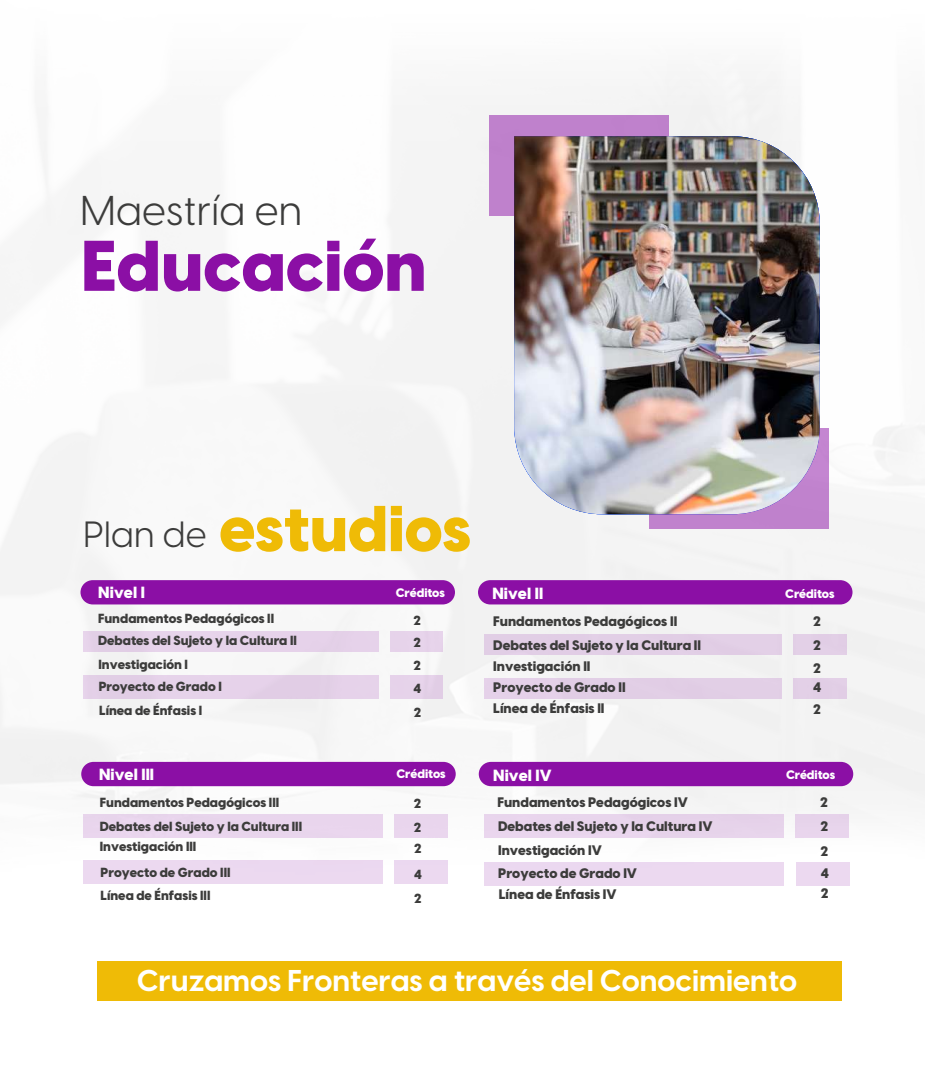
<style>
.page{position:relative;width:926px;height:1066px;background:#fff}
.page>*{position:absolute;margin:0;border:0;box-sizing:border-box;transform-origin:0 0}
.t1{font:800 70.5px "Visby CF";color:#8b0fa5}
.t2{font:800 63.75px "Visby CF";color:#efbb06}
.t3{font:40.95px "Visby CF";letter-spacing:.005em;color:#3c3c3b}
.t4{font:700 29.55px "Visby CF";color:#fff}
.t5{font:800 15.9px "Visby CF";letter-spacing:.01em;color:#fff}
.t6{font:800 13.65px/23.5px "Visby CF";color:#3c3c3b}
.t7{font:800 13.05px/23.1px "Visby CF";color:#3c3c3b}
.t8{font:800 12.15px "Visby CF";color:#fff}
.s1{font-weight:400;font-size:36px;color:#3c3c3b}
</style>
<div class="page">
<img style="left:0;top:79px;width:924px;height:922px">
<div style="left:485px;top:814px;width:299px;height:23px;background:#e8d5ec"></div>
<div style="left:796px;top:814px;width:53px;height:23px;background:#e7d4eb"></div>
<div style="left:485px;top:862px;width:299px;height:23px;background:#ecd9f0"></div>
<div style="left:796px;top:862px;width:53px;height:23px;background:#ecd9f0"></div>
<div style="left:84px;top:814px;width:299px;height:23px;background:#e9d5ed"></div>
<div style="left:395px;top:814px;width:53px;height:23px;background:#e9d5ed"></div>
<div style="left:84px;top:860px;width:299px;height:23px;background:#ecd9f0"></div>
<div style="left:395px;top:860px;width:53px;height:23px;background:#ecd9f0"></div>
<div style="left:485px;top:634px;width:297px;height:21px;background:#e1cee5"></div>
<div style="left:794px;top:634px;width:53px;height:21px;background:#e2cfe6"></div>
<div style="left:485px;top:678px;width:297px;height:20px;background:#e2cfe6"></div>
<div style="left:794px;top:678px;width:53px;height:20px;background:#e2cfe6"></div>
<div style="left:97px;top:961px;width:745px;height:39px;background:#efbb06"></div>
<div style="left:489px;top:115px;width:180px;height:101px;background:#bf81cc"></div>
<div style="left:649px;top:428px;width:180px;height:100px;background:#c082cd"></div>
<img style="left:514px;top:136px;width:306px;height:378px">
<div style="left:81px;top:580px;width:374px;height:24px;background:#8b0fa5;border-radius:12px"></div>
<div style="left:478px;top:580px;width:374px;height:24px;background:#8b0fa5;border-radius:12px"></div>
<div style="left:84px;top:631px;width:295px;height:21px;background:#e6d2ea"></div>
<div style="left:390px;top:631px;width:53px;height:21px;background:#e6d3ea"></div>
<div style="left:84px;top:676px;width:295px;height:23px;background:#e5d1e9"></div>
<div style="left:390px;top:676px;width:53px;height:23px;background:#e6d2ea"></div>
<div style="left:81px;top:762px;width:375px;height:24px;background:#8b0fa5;border-radius:12px"></div>
<div style="left:479px;top:762px;width:374px;height:24px;background:#8b0fa5;border-radius:12px"></div>
<h3 class="t3" style="left:81px;top:180px;width:223px">Maestría en</h3>
<h1 class="t1" style="left:81px;top:209px;width:347px">Educación</h1>
<h2 class="t2" style="left:84px;top:477px;width:389px"><span class="s1">Plan de</span> estudios</h2>
<p class="t5" style="left:98px;top:579px;width:48px">Nivel I</p>
<p class="t8" style="left:396px;top:582px;width:51px">Créditos</p>
<p class="t5" style="left:492px;top:580px;width:52px">Nivel II</p>
<p class="t8" style="left:785px;top:583px;width:51px">Créditos</p>
<p class="t7" style="left:98px;top:607px;width:200px;line-height:21.6px">Fundamentos Pedagógicos II<br>Debates del Sujeto y la Cultura II</p>
<p class="t7" style="left:413px;top:607px;width:9px;text-align:justify">2<br>2<br>2<br>4<br>2</p>
<p class="t7" style="left:98px;top:652px;width:125px;line-height:22.2px">Investigación I<br>Proyecto de Grado I</p>
<p class="t7" style="left:99px;top:698px;width:104px">Línea de Énfasis I</p>
<p class="t6" style="left:493px;top:609px;width:185px">Fundamentos Pedagógicos II</p>
<p class="t6" style="left:813px;top:608px;width:9px;text-align:justify">2<br>2<br>2</p>
<p class="t6" style="left:813px;top:675px;width:10px;line-height:21.6px">4<br>2</p>
<p class="t6" style="left:493px;top:634px;width:209px;line-height:20.9px">Debates del Sujeto y la Cultura II<br>Investigación II<br>Proyecto de Grado II<br>Línea de Énfasis II</p>
<p class="t5" style="left:99px;top:761px;width:57px">Nivel III</p>
<p class="t8" style="left:396px;top:764px;width:51px">Créditos</p>
<p class="t5" style="left:493px;top:762px;width:60px">Nivel IV</p>
<p class="t8" style="left:786px;top:765px;width:51px">Créditos</p>
<p class="t7" style="left:100px;top:789px;width:181px">Fundamentos Pedagógicos III</p>
<p class="t7" style="left:414px;top:790px;width:9px;line-height:24.3px">2<br>2</p>
<p class="t7" style="left:414px;top:835px;width:9px;line-height:24.8px;text-align:justify">2<br>4<br>2</p>
<p class="t7" style="left:100px;top:814px;width:204px;line-height:20.9px">Debates del Sujeto y la Cultura III<br>Investigación III</p>
<p class="t7" style="left:101px;top:860px;width:131px">Proyecto de Grado III<br>Línea de Énfasis III</p>
<p class="t6" style="left:497px;top:790px;width:192px">Fundamentos Pedagógicos IV</p>
<p class="t6" style="left:820px;top:790px;width:9px">2<br>2</p>
<p class="t6" style="left:820px;top:840px;width:10px;line-height:21.6px">2<br>4</p>
<p class="t6" style="left:821px;top:880px;width:9px">2</p>
<p class="t6" style="left:498px;top:813px;width:216px;line-height:24.5px">Debates del Sujeto y la Cultura IV<br>Investigación IV</p>
<p class="t6" style="left:498px;top:861px;width:140px;line-height:21.6px">Proyecto de Grado IV<br>Línea de Énfasis IV</p>
<h3 class="t4" style="left:137px;top:957px;width:662px">Cruzamos Fronteras a través del Conocimiento</h3>
</div>
